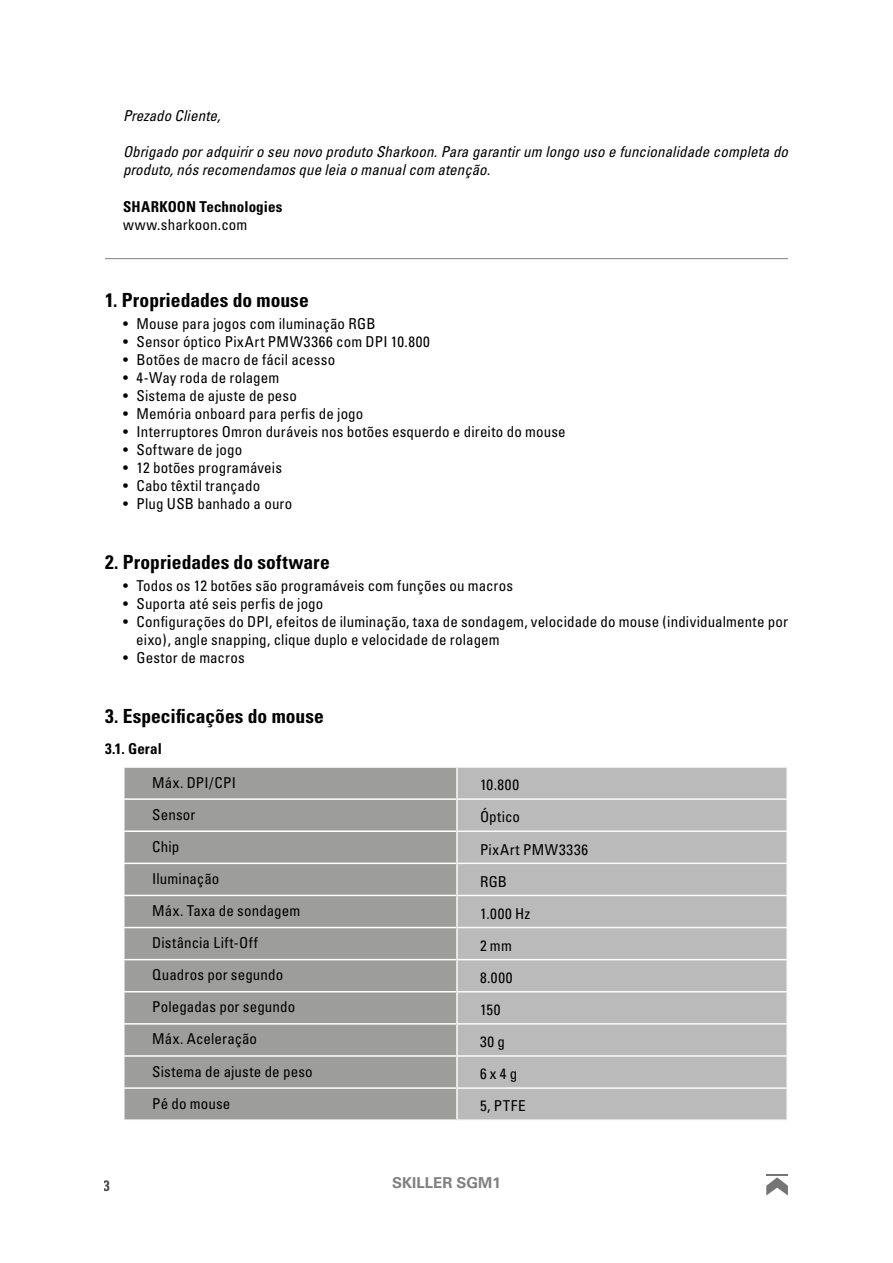
<style>
.page{position:relative;width:893px;height:1263px;background:#fff}
.page>*{position:absolute;margin:0;border:0;box-sizing:border-box;transform-origin:0 0}
.t1{font:700 condensed 19.5px "Univers";color:#000}
.t2{font:condensed 15px/18px "Univers";letter-spacing:.01em;color:#000}
.t3{font:italic condensed 15px/18px "Univers";letter-spacing:.005em;color:#000}
.t4{font:700 condensed 15px "Univers";letter-spacing:.01em;color:#000}
.t5{font:condensed 15px "Univers";letter-spacing:.05em;color:#000}
.t6{font:700 15px "Univers";color:#808080}
</style>
<div class="page">
<svg style="left:766px;top:1174px;width:22px;height:21px"></svg>
<div style="left:124px;top:768px;width:332px;height:351px;background:#9d9d9c"></div>
<div style="left:458px;top:768px;width:328px;height:351px;background:#bababa"></div>
<hr style="left:123px;top:798px;width:333px;height:2px;background:#fff">
<hr style="left:123px;top:830px;width:333px;height:2px;background:#fff">
<hr style="left:123px;top:862px;width:333px;height:2px;background:#fff">
<hr style="left:123px;top:895px;width:333px;height:1px;background:#fff">
<hr style="left:123px;top:927px;width:333px;height:1px;background:#fff">
<hr style="left:123px;top:959px;width:333px;height:1px;background:#fff">
<hr style="left:123px;top:991px;width:333px;height:1px;background:#fff">
<hr style="left:123px;top:1023px;width:333px;height:1px;background:#fff">
<hr style="left:123px;top:1055px;width:333px;height:2px;background:#fff">
<hr style="left:123px;top:1087px;width:333px;height:2px;background:#fff">
<hr style="left:456px;top:766px;width:332px;height:2px;background:#fbfbfb">
<hr style="left:456px;top:768px;width:2px;height:30px;background:#fbfbfb">
<hr style="left:786px;top:768px;width:2px;height:30px;background:#fbfbfb">
<hr style="left:456px;top:798px;width:332px;height:2px;background:#fbfbfb">
<hr style="left:456px;top:800px;width:2px;height:30px;background:#fbfbfb">
<hr style="left:786px;top:800px;width:2px;height:30px;background:#fbfbfb">
<hr style="left:456px;top:830px;width:332px;height:2px;background:#fbfbfb">
<hr style="left:456px;top:832px;width:2px;height:30px;background:#fbfbfb">
<hr style="left:786px;top:832px;width:2px;height:30px;background:#fbfbfb">
<hr style="left:456px;top:862px;width:332px;height:2px;background:#fbfbfb">
<hr style="left:456px;top:864px;width:2px;height:31px;background:#fbfbfb">
<hr style="left:786px;top:864px;width:2px;height:31px;background:#fbfbfb">
<hr style="left:456px;top:895px;width:332px;height:1px;background:#fbfbfb">
<hr style="left:456px;top:896px;width:2px;height:31px;background:#fbfbfb">
<hr style="left:786px;top:896px;width:2px;height:31px;background:#fbfbfb">
<hr style="left:456px;top:927px;width:332px;height:1px;background:#fbfbfb">
<hr style="left:456px;top:928px;width:2px;height:31px;background:#fbfbfb">
<hr style="left:786px;top:928px;width:2px;height:31px;background:#fbfbfb">
<hr style="left:456px;top:959px;width:332px;height:1px;background:#fbfbfb">
<hr style="left:456px;top:960px;width:2px;height:31px;background:#fbfbfb">
<hr style="left:786px;top:960px;width:2px;height:31px;background:#fbfbfb">
<hr style="left:456px;top:991px;width:332px;height:1px;background:#fbfbfb">
<hr style="left:456px;top:992px;width:2px;height:31px;background:#fbfbfb">
<hr style="left:786px;top:992px;width:2px;height:31px;background:#fbfbfb">
<hr style="left:456px;top:1023px;width:332px;height:1px;background:#fbfbfb">
<hr style="left:456px;top:1024px;width:2px;height:31px;background:#fbfbfb">
<hr style="left:786px;top:1024px;width:2px;height:31px;background:#fbfbfb">
<hr style="left:456px;top:1055px;width:332px;height:2px;background:#fbfbfb">
<hr style="left:456px;top:1057px;width:2px;height:30px;background:#fbfbfb">
<hr style="left:786px;top:1057px;width:2px;height:30px;background:#fbfbfb">
<hr style="left:456px;top:1087px;width:332px;height:2px;background:#fbfbfb">
<hr style="left:456px;top:1089px;width:2px;height:30px;background:#fbfbfb">
<hr style="left:786px;top:1089px;width:2px;height:30px;background:#fbfbfb">
<hr style="left:456px;top:1119px;width:332px;height:2px;background:#fbfbfb">
<hr style="left:105px;top:258px;width:683px;height:1px;background:#000">
<p class="t3" style="left:123px;top:107px;width:99px">Prezado Cliente,</p>
<p class="t3" style="left:123px;top:143px;width:666px">Obrigado por adquirir o seu novo produto Sharkoon. Para garantir um longo uso e funcionalidade completa do produto, nós recomendamos que leia o manual com atenção.</p>
<p class="t4" style="left:123px;top:197px;width:161px">SHARKOON Technologies</p>
<p class="t2" style="left:123px;top:215px;width:126px">www.sharkoon.com</p>
<h1 class="t1" style="left:105px;top:288px;width:205px">1. Propriedades do mouse</h1>
<p class="t2" style="left:123px;top:315px;width:254px">• Mouse para jogos com iluminação RGB</p>
<p class="t2" style="left:123px;top:333px;width:308px">• Sensor óptico PixArt PMW3366 com DPI 10.800</p>
<p class="t2" style="left:123px;top:351px;width:214px">• Botões de macro de fácil acesso</p>
<p class="t2" style="left:123px;top:369px;width:158px">• 4-Way roda de rolagem</p>
<p class="t2" style="left:123px;top:387px;width:175px">• Sistema de ajuste de peso</p>
<p class="t2" style="left:123px;top:405px;width:242px">• Memória onboard para perfis de jogo</p>
<p class="t2" style="left:123px;top:423px;width:444px">• Interruptores Omron duráveis nos botões esquerdo e direito do mouse</p>
<p class="t2" style="left:123px;top:441px;width:121px">• Software de jogo</p>
<p class="t2" style="left:123px;top:459px;width:161px">• 12 botões programáveis</p>
<p class="t2" style="left:123px;top:477px;width:139px">• Cabo têxtil trançado</p>
<p class="t2" style="left:123px;top:495px;width:171px">• Plug USB banhado a ouro</p>
<h1 class="t1" style="left:105px;top:550px;width:226px">2. Propriedades do software</h1>
<p class="t2" style="left:123px;top:577px;width:392px">• Todos os 12 botões são programáveis com funções ou macros</p>
<p class="t2" style="left:123px;top:595px;width:202px">• Suporta até seis perfis de jogo</p>
<p class="t2" style="left:136px;top:613px;width:653px;text-indent:-13px">• Configurações do DPI, efeitos de iluminação, taxa de sondagem, velocidade do mouse (individualmente por eixo), angle snapping, clique duplo e velocidade de rolagem</p>
<p class="t2" style="left:123px;top:649px;width:123px">• Gestor de macros</p>
<h1 class="t1" style="left:105px;top:704px;width:220px">3. Especificações do mouse</h1>
<p class="t4" style="left:105px;top:740px;width:58px">3.1. Geral</p>
<p class="t2" style="left:152px;top:773px;width:85px">Máx. DPI/CPI</p>
<p class="t2" style="left:480px;top:776px;width:41px">10.800</p>
<p class="t2" style="left:152px;top:805px;width:45px">Sensor</p>
<p class="t2" style="left:480px;top:808px;width:42px">Óptico</p>
<p class="t2" style="left:152px;top:837px;width:29px">Chip</p>
<p class="t5" style="left:480px;top:840px;width:110px">PixArt PMW3336</p>
<p class="t2" style="left:152px;top:869px;width:69px">Iluminação</p>
<p class="t2" style="left:480px;top:872px;width:29px">RGB</p>
<p class="t2" style="left:152px;top:901px;width:150px">Máx. Taxa de sondagem</p>
<p class="t2" style="left:480px;top:904px;width:52px">1.000 Hz</p>
<p class="t2" style="left:152px;top:933px;width:107px">Distância Lift-Off</p>
<p class="t2" style="left:480px;top:936px;width:33px">2 mm</p>
<p class="t2" style="left:152px;top:966px;width:132px">Quadros por segundo</p>
<p class="t2" style="left:480px;top:968px;width:34px">8.000</p>
<p class="t2" style="left:152px;top:998px;width:144px">Polegadas por segundo</p>
<p class="t2" style="left:480px;top:1000px;width:22px">150</p>
<p class="t2" style="left:152px;top:1030px;width:106px">Máx. Aceleração</p>
<p class="t2" style="left:480px;top:1032px;width:26px">30 g</p>
<p class="t2" style="left:152px;top:1062px;width:162px">Sistema de ajuste de peso</p>
<p class="t2" style="left:480px;top:1065px;width:39px">6 x 4 g</p>
<p class="t2" style="left:152px;top:1094px;width:80px">Pé do mouse</p>
<p class="t2" style="left:480px;top:1097px;width:47px">5, PTFE</p>
<p class="t4" style="left:104px;top:1177px;width:8px">3</p>
<p class="t6" style="left:392px;top:1174px;width:110px">SKILLER SGM1</p>
</div>
